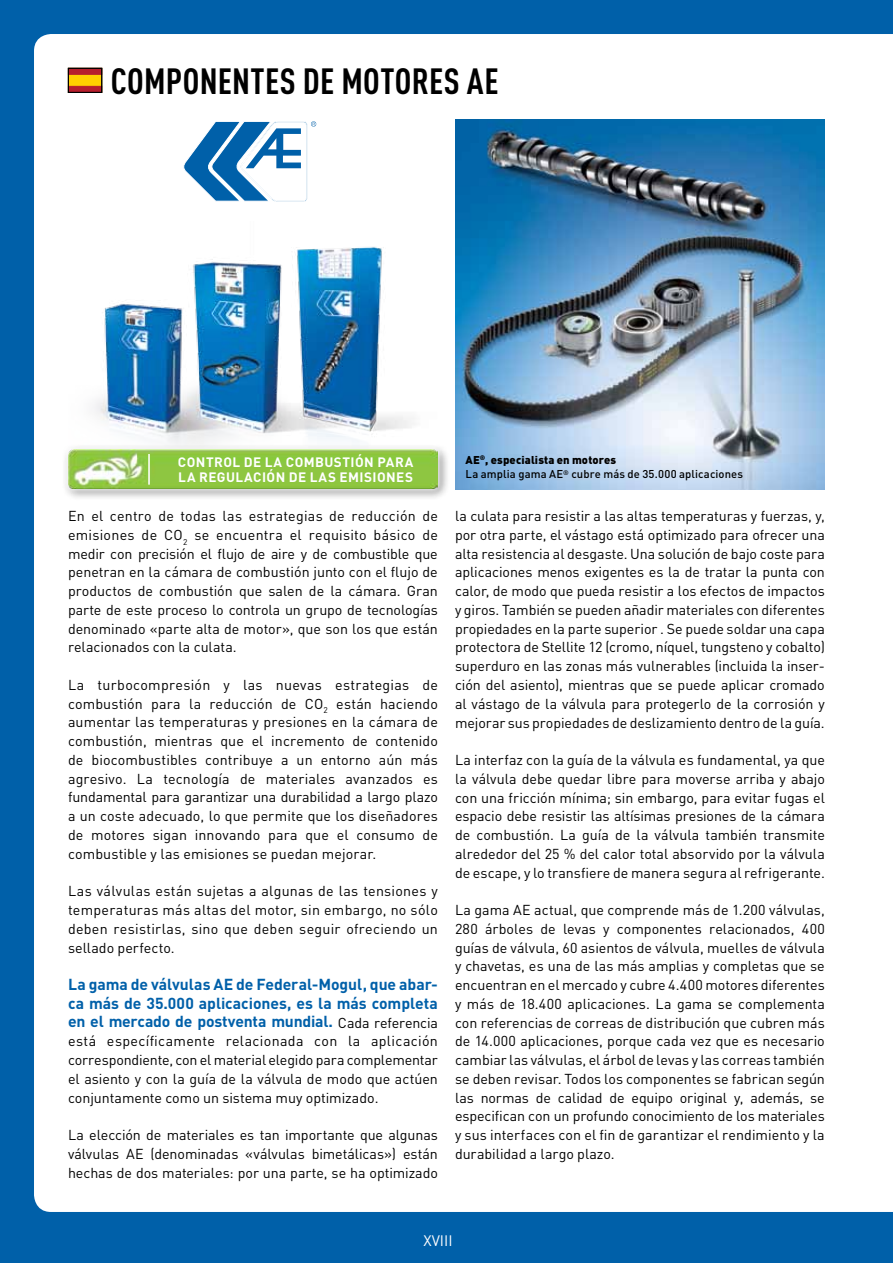
<style>
.page{position:relative;width:893px;height:1263px;background:#0060a9}
.page>*{position:absolute;margin:0;border:0;box-sizing:border-box;transform-origin:0 0}
.t1{font:700 condensed 36px "DIN Pro";letter-spacing:.01em;color:#000}
.t2{font:700 15.75px/18.8px "DIN Pro";letter-spacing:-.005em;color:#0060a9;text-align:justify}
.t3{font:15px "DIN Pro";color:#fff}
.t4{font:14.25px/18.8px "DIN Pro";color:#000;text-align:justify}
.t5{font:700 13.5px "DIN Pro";letter-spacing:.03em;color:#fff}
.t6{font:500 11.25px/14.2px "DIN Pro";letter-spacing:.01em;color:#000}
.s1{font-weight:400;font-size:14.25px;color:#000}
.s2{font-weight:900}
</style>
<div class="page">
<div style="left:34px;top:34px;width:859px;height:1178px;background:#fff"></div>
<img style="left:455px;top:119px;width:370px;height:370px">
<img style="left:68px;top:221px;width:370px;height:223px">
<svg style="left:70px;top:74px;width:30px;height:12px"></svg>
<div style="left:68px;top:68px;width:34px;height:6px;background:#b71f2d"></div>
<div style="left:68px;top:86px;width:34px;height:6px;background:#b71f2d"></div>
<div style="left:68px;top:68px;width:34px;height:25px;border:1px solid #000"></div>
<svg style="left:179px;top:119px;width:137px;height:85px"></svg>
<div style="left:62px;top:444px;width:388px;height:57px;background:#000;opacity:.5"></div>
<div style="left:63px;top:444px;width:381px;height:50px;background:#fff;opacity:.75"></div>
<img style="left:68px;top:450px;width:370px;height:39px">
<hr style="left:148px;top:454px;width:2px;height:31px;background:#fff">
<h1 class="t1" style="left:111px;top:59px;width:386px">COMPONENTES DE MOTORES AE</h1>
<p class="t5" style="left:178px;top:453px;width:19px">CONTROL</p>
<p class="t5" style="left:244px;top:453px;width:80px">DE LA COMBUSTI</p>
<p class="t5" style="left:355px;top:453px;width:60px">ÓN PARA</p>
<p class="t5" style="left:178px;top:468px;width:49px">LA REGUL</p>
<p class="t5" style="left:244px;top:468px;width:124px">ACIÓN DE LAS EMISION</p>
<p class="t5" style="left:396px;top:468px;width:17px">ES</p>
<p class="t4" style="left:68px;top:506px;width:371px">En el centro de todas las estrategias de reducción de emisiones de CO<sub>2</sub> se encuentra el requisito básico de medir con precisión el flujo de aire y de combustible que penetran en la cámara de combustión junto con el flujo de productos de combustión que salen de la cámara. Gran parte de este proceso lo controla un grupo de tecnologías denominado «parte alta de motor», que son los que están relacionados con la culata.</p>
<p class="t4" style="left:68px;top:675px;width:371px">La turbocompresión y las nuevas estrategias de combustión para la reducción de CO<sub>2</sub> están haciendo aumentar las temperaturas y presiones en la cámara de combustión, mientras que el incremento de contenido de biocombustibles contribuye a un entorno aún más agresivo. La tecnología de materiales avanzados es fundamental para garantizar una durabilidad a largo plazo a un coste adecuado, lo que permite que los diseñadores de motores sigan innovando para que el consumo de combustible y las emisiones se puedan mejorar.</p>
<p class="t4" style="left:68px;top:881px;width:371px">Las válvulas están sujetas a algunas de las tensiones y temperaturas más altas del motor, sin embargo, no sólo deben resistirlas, sino que deben seguir ofreciendo un sellado perfecto.</p>
<p class="t2" style="left:68px;top:974px;width:371px">La gama de válvulas AE de Federal-Mogul, que abar&shy;ca más de 35.000 aplicaciones, es la más completa en el mercado de postventa mundial. <span class="s1">Cada referencia</span></p>
<p class="t4" style="left:68px;top:1031px;width:371px">está específicamente relacionada con la aplicación correspondiente, con el material elegido para complementar el asiento y con la guía de la válvula de modo que actúen conjuntamente como un sistema muy optimizado.</p>
<p class="t4" style="left:68px;top:1125px;width:371px">La elección de materiales es tan importante que algunas válvulas AE (denominadas «válvulas bimetálicas») están hechas de dos materiales: por una parte, se ha optimizado</p>
<p class="t6" style="left:466px;top:452px;width:279px"><span class="s2">AE</span><sup>®</sup><span class="s2">, especialista en motores<br></span>La amplia gama AE<sup>®</sup> cubre más de 35.000 aplicaciones</p>
<p class="t4" style="left:455px;top:506px;width:371px">la culata para resistir a las altas temperaturas y fuerzas, y, por otra parte, el vástago está optimizado para ofrecer una alta resistencia al desgaste. Una solución de bajo coste para aplicaciones menos exigentes es la de tratar la punta con calor, de modo que pueda resistir a los efectos de impactos y giros. También se pueden añadir materiales con diferentes propiedades en la parte superior . Se puede soldar una capa protectora de Stellite 12 (cromo, níquel, tungsteno y cobalto) superduro en las zonas más vulnerables (incluida la inser&shy;ción del asiento), mientras que se puede aplicar cromado al vástago de la válvula para protegerlo de la corrosión y mejorar sus propiedades de deslizamiento dentro de la guía.</p>
<p class="t4" style="left:455px;top:750px;width:371px">La interfaz con la guía de la válvula es fundamental, ya que la válvula debe quedar libre para moverse arriba y abajo con una fricción mínima; sin embargo, para evitar fugas el espacio debe resistir las altísimas presiones de la cámara de combustión. La guía de la válvula también transmite alrededor del 25 % del calor total absorvido por la válvula de escape, y lo transfiere de manera segura al refrigerante.</p>
<p class="t4" style="left:455px;top:900px;width:371px">La gama AE actual, que comprende más de 1.200 válvulas, 280 árboles de levas y componentes relacionados, 400 guías de válvula, 60 asientos de válvula, muelles de válvula y chavetas, es una de las más amplias y completas que se encuentran en el mercado y cubre 4.400 motores diferentes y más de 18.400 aplicaciones. La gama se complementa con referencias de correas de distribución que cubren más de 14.000 aplicaciones, porque cada vez que es necesario cambiar las válvulas, el árbol de levas y las correas también se deben revisar. Todos los componentes se fabrican según las normas de calidad de equipo original y, además, se especifican con un profundo conocimiento de los materiales y sus interfaces con el fin de garantizar el rendimiento y la durabilidad a largo plazo.</p>
<p class="t3" style="left:423px;top:1230px;width:31px">XVIII</p>
</div>
